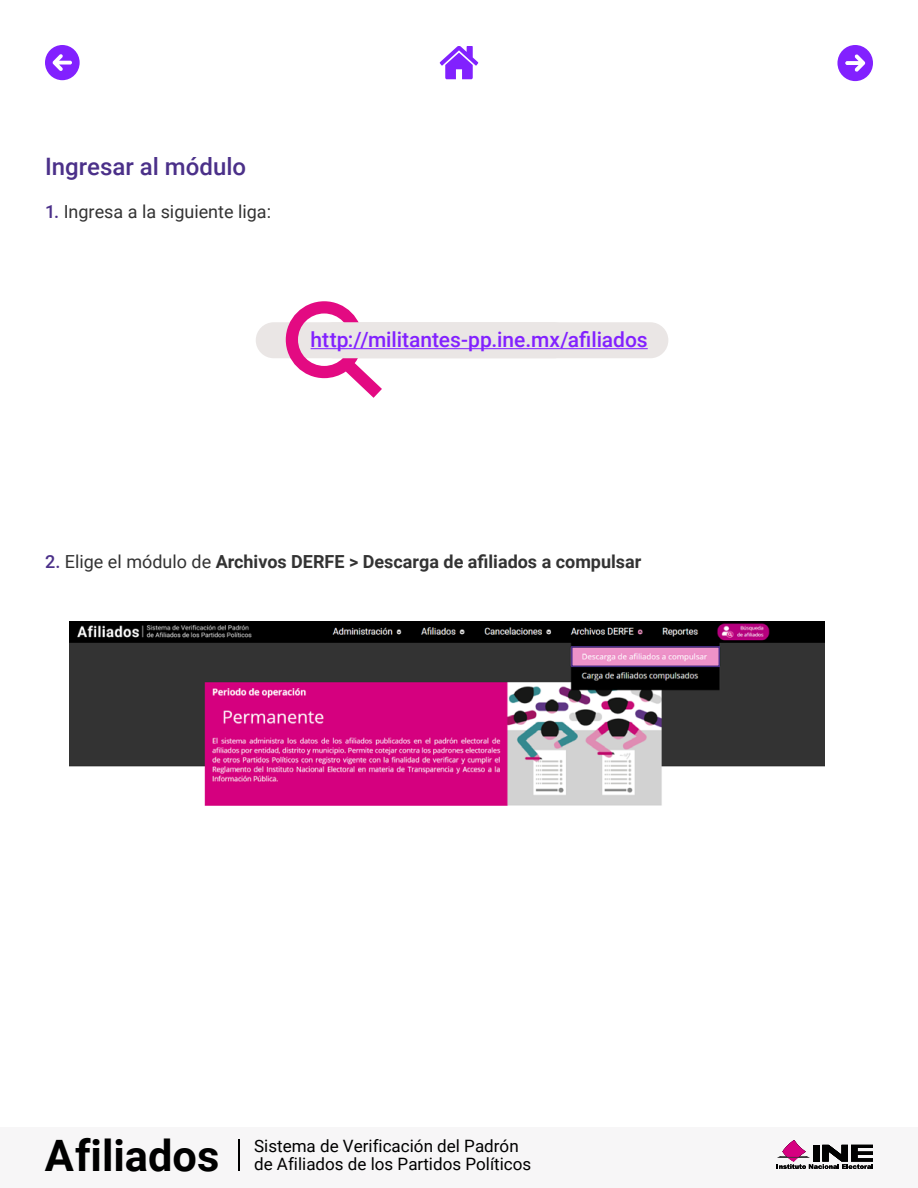
<style>
.page{position:relative;width:918px;height:1188px;background:#fff}
.page>*{position:absolute;margin:0;border:0;box-sizing:border-box;transform-origin:0 0}
.t1{font:700 43.35px "Roboto";color:#000}
.t2{font:500 24px "Roboto";color:#4b3089}
.t3{font:500 21px "Roboto";color:#8221ff}
.t4{font:700 18px "Roboto";color:#333}
.t5{font:18px "Roboto";color:#333}
.t6{font:17.1px/18.8px "Roboto";color:#000}
.s1{font-weight:500;color:#4b3089}
.s2{font-weight:400}
</style>
<div class="page">
<div style="left:0;top:1127px;width:918px;height:61px;background:#f7f6f7"></div>
<hr style="left:238px;top:1139px;width:2px;height:32px;background:#000">
<svg style="left:440px;top:46px;width:38px;height:33px"></svg>
<div style="left:256px;top:322px;width:316px;height:36px;background:#eae6e5;border-radius:18px"></div>
<svg style="left:777px;top:1140px;width:96px;height:29px"></svg>
<svg style="left:45px;top:45px;width:35px;height:35px"></svg>
<svg style="left:837px;top:45px;width:36px;height:36px"></svg>
<svg style="left:286px;top:301px;width:96px;height:97px"></svg>
<div style="left:316px;top:322px;width:352px;height:36px;background:#eae6e5;border-radius:18px"></div>
<hr style="left:311px;top:348px;width:337px;height:1px;background:#8221ff">
<img style="left:70px;top:621px;width:755px;height:185px">
<div style="left:571px;top:646px;width:149px;height:21px;border:2px solid #4b3089"></div>
<h2 class="t2" style="left:45px;top:150px;width:203px">Ingresar al módulo</h2>
<p class="t5" style="left:45px;top:199px;width:228px"><span class="s1">1.</span> Ingresa a la siguiente liga:</p>
<p class="t3" style="left:311px;top:325px;width:339px">http://militantes-pp.ine.mx/afiliados</p>
<p class="t4" style="left:45px;top:549px;width:598px"><span class="s1">2.</span> <span class="s2">Elige el módulo de</span> Archivos DERFE &gt; Descarga de afiliados a compulsar</p>
<h1 class="t1" style="left:45px;top:1125px;width:176px">Afiliados</h1>
<p class="t6" style="left:254px;top:1135px;width:279px">Sistema de Verificación del Padrón de Afiliados de los Partidos Políticos</p>
</div>
